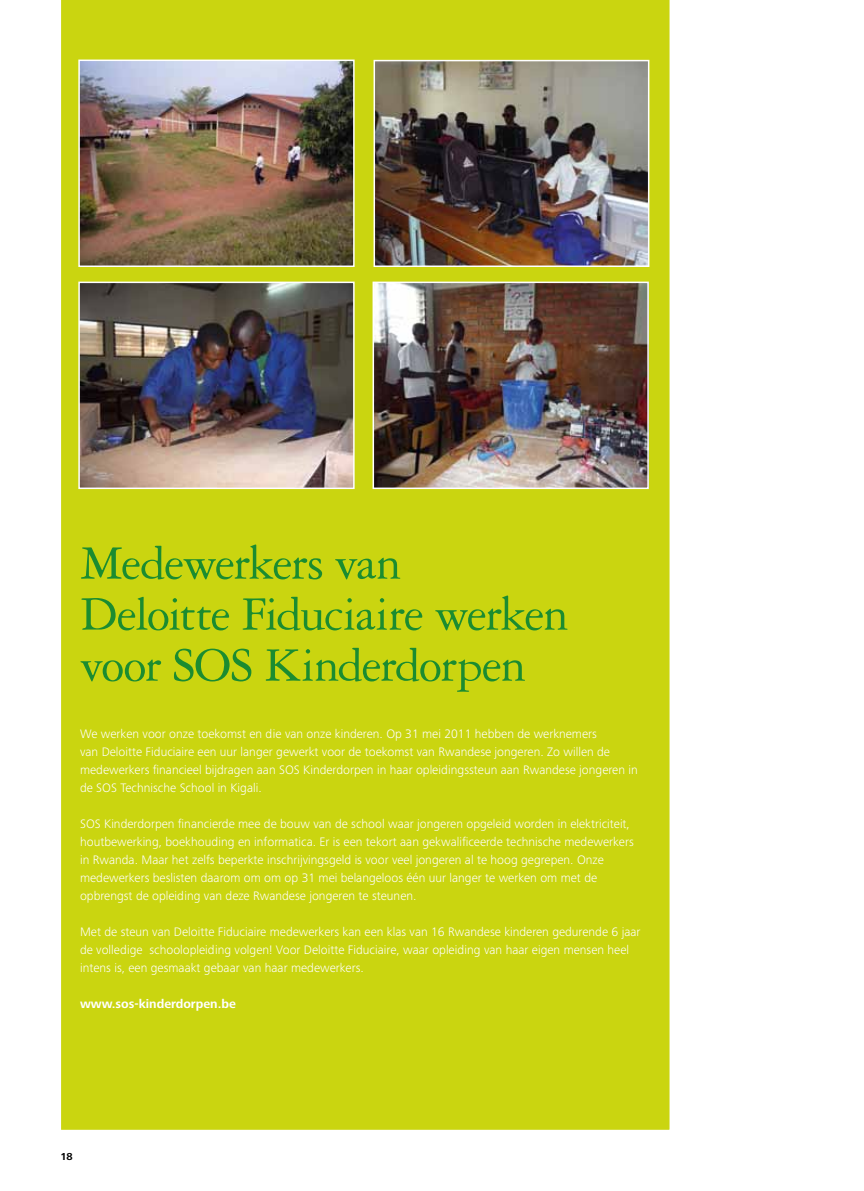
<style>
.page{position:relative;width:864px;height:1191px;background:#fff}
.page>*{position:absolute;margin:0;border:0;box-sizing:border-box;transform-origin:0 0}
.t1{font:51px/51px "Garamond 3 LT Std";letter-spacing:-.03em;color:#1b8c30}
.t2{font:300 12.75px/18px "Frutiger Next Pro";color:#fff}
.t3{font:700 12.75px "Frutiger Next Pro";color:#fff}
.t4{font:700 10.5px "Frutiger Next Pro";color:#000}
</style>
<div class="page">
<div style="left:61px;top:0;width:609px;height:1130px;background:#cad510"></div>
<img style="left:81px;top:63px;width:270px;height:201px">
<div style="left:78px;top:60px;width:276px;height:207px;border:2px solid #fff"></div>
<img style="left:81px;top:284px;width:270px;height:202px">
<div style="left:78px;top:281px;width:276px;height:208px;border:2px solid #fff"></div>
<img style="left:375px;top:284px;width:270px;height:202px">
<div style="left:372px;top:281px;width:276px;height:208px;border:2px solid #fff"></div>
<img style="left:376px;top:63px;width:270px;height:201px">
<div style="left:373px;top:60px;width:276px;height:207px;border:2px solid #fff"></div>
<h1 class="t1" style="left:80px;top:538px;width:489px">Medewerkers van<br>Deloitte Fiduciaire werken voor SOS Kinderdorpen</h1>
<p class="t2" style="left:80px;top:724px;width:559px">We werken voor onze toekomst en die van onze kinderen. Op 31 mei 2011 hebben de werknemers<br>van Deloitte Fiduciaire een uur langer gewerkt voor de toekomst van Rwandese jongeren. Zo willen de medewerkers financieel bijdragen aan SOS Kinderdorpen in haar opleidingssteun aan Rwandese jongeren in de SOS Technische School in Kigali.</p>
<p class="t2" style="left:80px;top:814px;width:555px">SOS Kinderdorpen financierde mee de bouw van de school waar jongeren opgeleid worden in elektriciteit, houtbewerking, boekhouding en informatica. Er is een tekort aan gekwalificeerde technische medewerkers in Rwanda. Maar het zelfs beperkte inschrijvingsgeld is voor veel jongeren al te hoog gegrepen. Onze medewerkers beslisten daarom om om op 31 mei belangeloos één uur langer te werken om met de opbrengst de opleiding van deze Rwandese jongeren te steunen.</p>
<p class="t2" style="left:80px;top:922px;width:561px">Met de steun van Deloitte Fiduciaire medewerkers kan een klas van 16 Rwandese kinderen gedurende 6 jaar de volledige schoolopleiding volgen! Voor Deloitte Fiduciaire, waar opleiding van haar eigen mensen heel intens is, een gesmaakt gebaar van haar medewerkers.</p>
<p class="t3" style="left:80px;top:996px;width:157px">www.sos-kinderdorpen.be</p>
<p class="t4" style="left:60px;top:1150px;width:14px">18</p>
</div>
